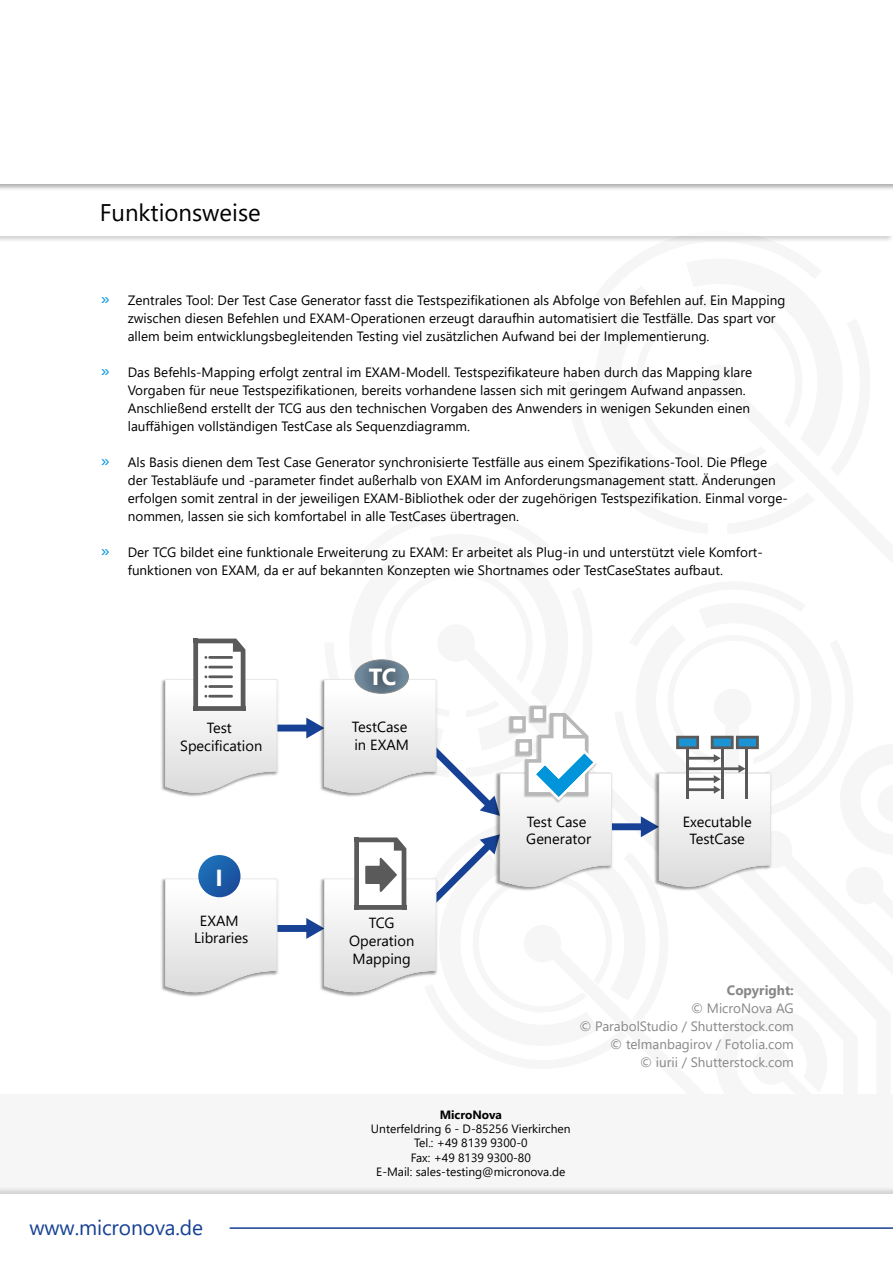
<style>
.page{position:relative;width:893px;height:1263px;background:#fff}
.page>*{position:absolute;margin:0;border:0;box-sizing:border-box;transform-origin:0 0}
.t1{font:24px "Segoe UI";color:#000}
.t2{font:700 23.25px "Segoe UI";color:#fff}
.t3{font:21px "Segoe UI";letter-spacing:-.005em;color:#164194}
.t4{font:14.7px/17.5px "Segoe UI";color:#000;text-align:center}
.t5{font:13.5px/18px "Segoe UI";color:#000}
.t6{font:13.5px/18px "Segoe UI";color:#878787;text-align:right}
.t7{font:700 13.5px "Segoe UI";color:#878787}
.t8{font:12px/14.4px "Segoe UI";color:#000;text-align:center}
.t9{font:700 12px "Segoe UI";color:#000}
.s1{font-size:18px;color:#0095db}
</style>
<div class="page">
<div style="left:0;top:0;width:893px;height:244px;background:#000;opacity:.25"></div>
<div style="left:0;top:0;width:893px;height:236px;background:#fff"></div>
<div style="left:0;top:1094px;width:893px;height:100px;background:#f6f6f6"></div>
<div style="left:0;top:1186px;width:893px;height:77px;background:#000;opacity:.15"></div>
<div style="left:0;top:1194px;width:893px;height:69px;background:#fff"></div>
<hr style="left:230px;top:1227px;width:663px;height:2px;background:#164194">
<img style="left:161px;top:679px;width:4px;height:112px">
<img style="left:161px;top:710px;width:4px;height:37px">
<img style="left:161px;top:878px;width:4px;height:113px">
<img style="left:161px;top:910px;width:4px;height:37px">
<img style="left:771px;top:805px;width:2px;height:36px">
<svg style="left:165px;top:639px;width:606px;height:358px"></svg>
<div style="left:355px;top:659px;width:54px;height:35px;border:1px solid #878787;border-radius:50%"></div>
<div style="left:0;top:0;width:893px;height:191px;background:#000;opacity:.33"></div>
<div style="left:0;top:0;width:893px;height:183px;background:#fff"></div>
<h1 class="t1" style="left:100px;top:190px;width:163px">Funktionsweise</h1>
<p class="t5" style="left:128px;top:290px;width:659px;text-indent:-27px"><span class="s1">»</span> Zentrales Tool: Der Test Case Generator fasst die Testspezifikationen als Abfolge von Befehlen auf. Ein Mapping zwischen diesen Befehlen und EXAM-Operationen erzeugt daraufhin automatisiert die Testfälle. Das spart vor allem beim entwicklungsbegleitenden Testing viel zusätzlichen Aufwand bei der Implementierung.</p>
<p class="t5" style="left:128px;top:362px;width:626px;text-indent:-27px"><span class="s1">»</span> Das Befehls-Mapping erfolgt zentral im EXAM-Modell. Testspezifikateure haben durch das Mapping klare Vorgaben für neue Testspezifikationen, bereits vorhandene lassen sich mit geringem Aufwand anpassen.<br>Anschließend erstellt der TCG aus den technischen Vorgaben des Anwenders in wenigen Sekunden einen lauffähigen vollständigen TestCase als Sequenzdiagramm.</p>
<p class="t5" style="left:128px;top:452px;width:661px;text-indent:-27px"><span class="s1">»</span> Als Basis dienen dem Test Case Generator synchronisierte Testfälle aus einem Spezifikations-Tool. Die Pflege der Testabläufe und -parameter findet außerhalb von EXAM im Anforderungsmanagement statt. Änderungen erfolgen somit zentral in der jeweiligen EXAM-Bibliothek oder der zugehörigen Testspezifikation. Einmal vorge&shy;nommen, lassen sie sich komfortabel in alle TestCases übertragen.</p>
<p class="t5" style="left:128px;top:542px;width:636px;text-indent:-27px"><span class="s1">»</span> Der TCG bildet eine funktionale Erweiterung zu EXAM: Er arbeitet als Plug-in und unterstützt viele Komfort&shy;funktionen von EXAM, da er auf bekannten Konzepten wie Shortnames oder TestCaseStates aufbaut.</p>
<h2 class="t2" style="left:369px;top:655px;width:29px">TC</h2>
<p class="t4" style="left:180px;top:718px;width:84px">Test<br>Specification</p>
<p class="t4" style="left:352px;top:717px;width:58px;text-align:left">TestCase in EXAM</p>
<h2 class="t2" style="left:215px;top:855px;width:9px">I</h2>
<p class="t4" style="left:194px;top:910px;width:56px">EXAM<br>Libraries</p>
<p class="t4" style="left:349px;top:913px;width:67px">TCG<br>Operation<br>Mapping</p>
<p class="t4" style="left:526px;top:811px;width:66px;text-align:left">Test Case<br>Generator</p>
<p class="t4" style="left:683px;top:811px;width:71px">Executable<br>TestCase</p>
<p class="t7" style="left:727px;top:977px;width:68px">Copyright:</p>
<p class="t6" style="left:580px;top:998px;width:216px">© MicroNova AG<br>© ParabolStudio / Shutterstock.com © telmanbagirov / Fotolia.com<br>© iurii / Shutterstock.com</p>
<h3 class="t3" style="left:29px;top:1208px;width:175px">www.micronova.de</h3>
<p class="t9" style="left:440px;top:1103px;width:64px">MicroNova</p>
<p class="t8" style="left:371px;top:1120px;width:201px">Unterfeldring 6 - D-85256 Vierkirchen<br>Tel.: +49 8139 9300-0<br>Fax: +49 8139 9300-80<br>E-Mail: sales-testing@micronova.de</p>
</div>
